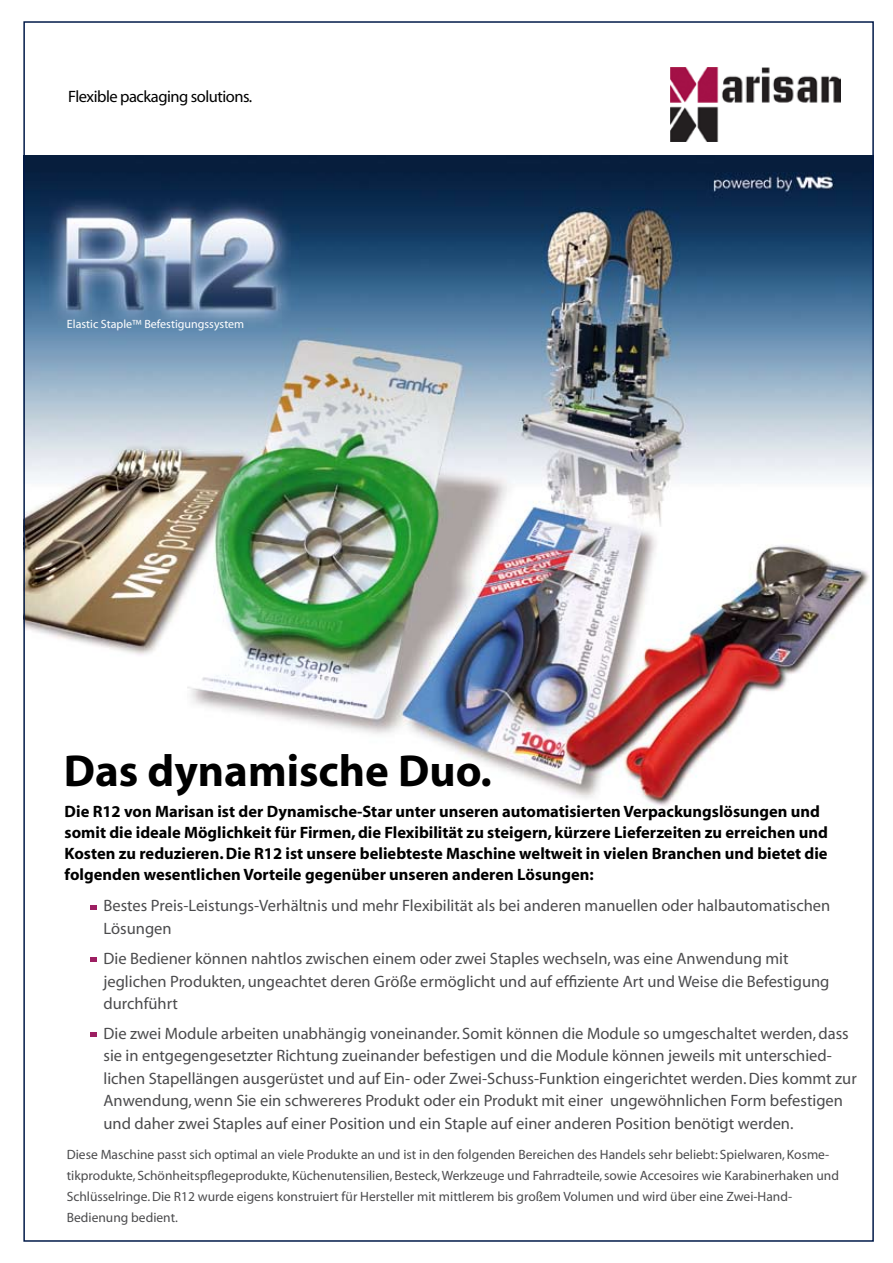
<style>
.page{position:relative;width:893px;height:1263px;background:#fff}
.page>*{position:absolute;margin:0;border:0;box-sizing:border-box;transform-origin:0 0}
.t1{font:700 45px "Myriad";color:#000}
.t2{font:16.5px/22.5px "Myriad";color:#4b4b4d}
.t3{font:700 16.5px/21px "Myriad";color:#000}
.t4{font:16.5px "Myriad";letter-spacing:-.03em;color:#000}
.t5{font:13.5px/21px "Myriad";color:#4b4b4d}
.t6{font:12px "Myriad";color:#fff}
.s1{color:#fff}
</style>
<div class="page">
<img style="left:26px;top:156px;width:845px;height:650px">
<svg style="left:90px;top:905px;width:6px;height:4px"></svg>
<svg style="left:90px;top:957px;width:6px;height:5px"></svg>
<svg style="left:90px;top:1032px;width:6px;height:4px"></svg>
<img style="left:670px;top:67px;width:170px;height:74px">
<p class="t4" style="left:68px;top:88px;width:186px">Flexible packaging solutions.</p>
<p class="t6" style="left:67px;top:318px;width:179px">Elastic Staple™ Befestigungssystem</p>
<h1 class="t1" style="left:64px;top:747px;width:441px">Das dynamische Duo.<span class="s1">.</span></h1>
<p class="t3" style="left:65px;top:802px;width:765px">Die R12 von Marisan ist der Dynamische-Star unter unseren automatisierten Verpackungslösungen und somit die ideale Möglichkeit für Firmen, die Flexibilität zu steigern, kürzere Lieferzeiten zu erreichen und Kosten zu reduzieren. Die R12 ist unsere beliebteste Maschine weltweit in vielen Branchen und bietet die folgenden wesentlichen Vorteile gegenüber unseren anderen Lösungen:</p>
<p class="t2" style="left:103px;top:895px;width:728px">Bestes Preis-Leistungs-Verhältnis und mehr Flexibilität als bei anderen manuellen oder halbautomatischen<br>Lösungen</p>
<p class="t2" style="left:103px;top:948px;width:727px">Die Bediener können nahtlos zwischen einem oder zwei Staples wechseln, was eine Anwendung mit jeglichen Produkten, ungeachtet deren Größe ermöglicht und auf effiziente Art und Weise die Befestigung durchführt</p>
<p class="t2" style="left:103px;top:1022px;width:755px">Die zwei Module arbeiten unabhängig voneinander. Somit können die Module so umgeschaltet werden, dass sie in entgegengesetzter Richtung zueinander befestigen und die Module können jeweils mit unterschied&shy;lichen Stapellängen ausgerüstet und auf Ein- oder Zwei-Schuss-Funktion eingerichtet werden. Dies kommt zur Anwendung, wenn Sie ein schwereres Produkt oder ein Produkt mit einer ungewöhnlichen Form befestigen und daher zwei Staples auf einer Position und ein Staple auf einer anderen Position benötigt werden.</p>
<p class="t5" style="left:67px;top:1144px;width:774px">Diese Maschine passt sich optimal an viele Produkte an und ist in den folgenden Bereichen des Handels sehr beliebt: Spielwaren, Kosme&shy;tikprodukte, Schönheitspflegeprodukte, Küchenutensilien, Besteck, Werkzeuge und Fahrradteile, sowie Accesoires wie Karabinerhaken und Schlüsselringe. Die R12 wurde eigens konstruiert für Hersteller mit mittlerem bis großem Volumen und wird über eine Zwei-Hand-Bedienung bedient.</p>
</div>
